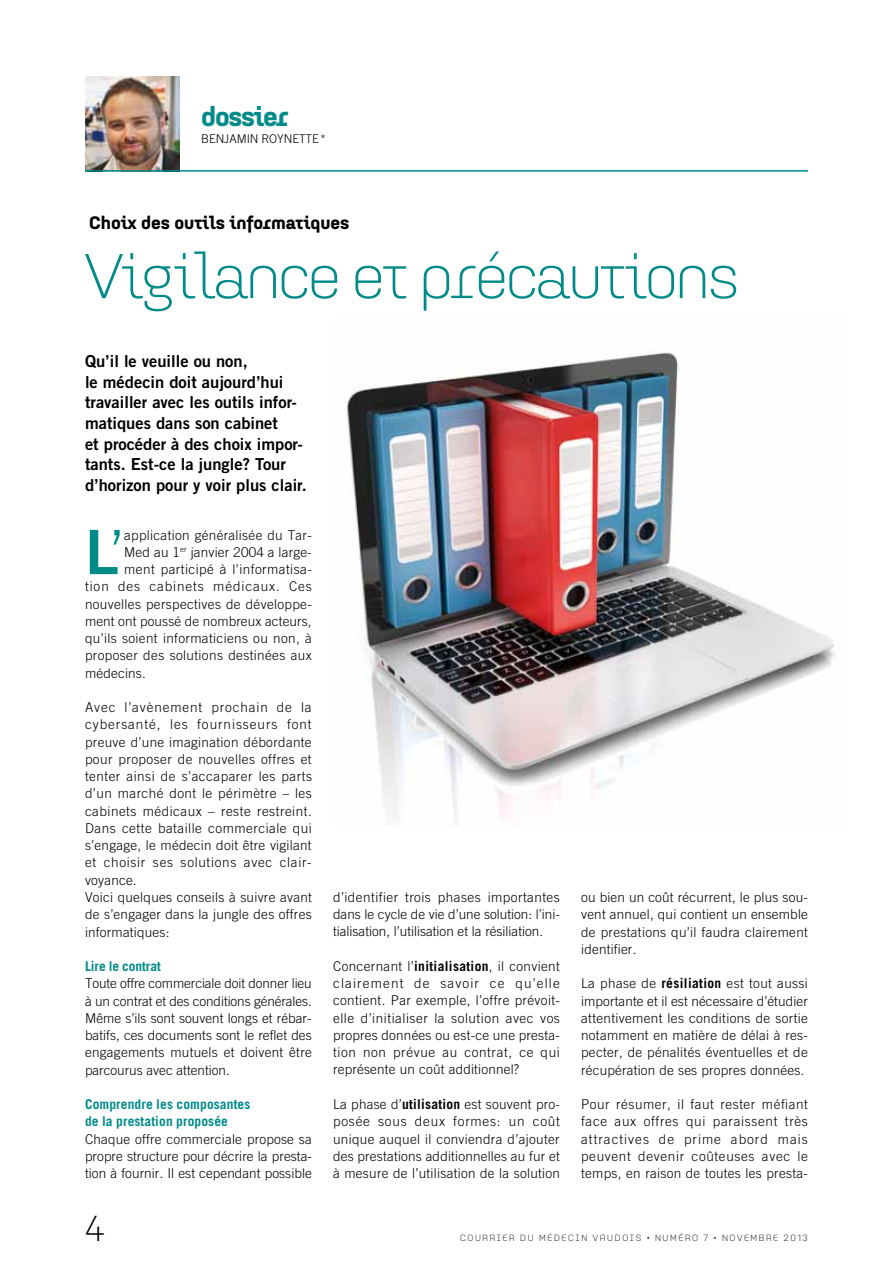
<style>
.page{position:relative;width:893px;height:1263px;background:#fff}
.page>*{position:absolute;margin:0;border:0;box-sizing:border-box;transform-origin:0 0}
.t1{font:300 63px "Idealista";letter-spacing:-.045em;color:#008a88}
.t2{font:61.35px "Trade Gothic Bold Two";color:#008a88}
.t3{font:300 36px "Idealista";color:#000}
.t4{font:700 27px "Idealista";letter-spacing:-.045em;color:#008a88}
.t5{font:700 18px "Idealista";letter-spacing:-.005em;color:#000}
.t6{font:16.5px/20.7px "Trade Gothic Bold Two";color:#000}
.t7{font:300 13.5px/17.2px "Trade Gothic";letter-spacing:.025em;color:#000;text-align:justify}
.t8{font:700 13.5px/17.2px "Trade Gothic";letter-spacing:.01em;color:#008a88}
.t9{font:300 13.5px "Trade Gothic";letter-spacing:.07em;color:#000}
.t10{font:300 12px "Trade Gothic";color:#000}
.t11{font:300 9px "Idealista";letter-spacing:.185em;color:#000}
.s1{font-family:"Trade Gothic";font-weight:300}
.s2{font-weight:700}
</style>
<div class="page">
<img style="left:85px;top:77px;width:95px;height:93px">
<img style="left:346px;top:351px;width:489px;height:467px">
<hr style="left:85px;top:170px;width:723px;height:2px;background:#008a88">
<h3 class="t4" style="left:201px;top:96px;width:89px">dossier</h3>
<p class="t10" style="left:201px;top:131px;width:8px">Benjamin</p>
<p class="t10" style="left:261px;top:131px;width:66px">Roynette *</p>
<h3 class="t5" style="left:89px;top:209px;width:262px">Choix des outils informatiques</h3>
<h1 class="t1" style="left:85px;top:231px;width:656px">VIGILANCE ET PRÉCAUTIONS</h1>
<p class="t6" style="left:85px;top:351px;width:223px">Qu’il le veuille ou non,<br>le médecin doit aujourd’hui travailler avec les outils infor&shy;matiques dans son cabinet<br>et procéder à des choix impor&shy;tants. Est-ce la jungle? Tour d’horizon pour y voir plus clair.</p>
<h2 class="t2" style="left:85px;top:514px;width:40px">L<span class="s1">’</span></h2>
<p class="t7" style="left:124px;top:526px;width:189px">application généralisée du Tar-</p>
<p class="t7" style="left:124px;top:543px;width:189px">Med au 1<sup>er</sup> janvier 2004 a large-</p>
<p class="t7" style="left:124px;top:560px;width:189px">ment participé à l’informatisa-</p>
<p class="t9" style="left:85px;top:579px;width:228px">tion des cabinets médicaux. Ces</p>
<p class="t7" style="left:85px;top:595px;width:228px">nouvelles perspectives de développe-</p>
<p class="t7" style="left:85px;top:612px;width:228px">ment ont poussé de nombreux acteurs,</p>
<p class="t7" style="left:85px;top:629px;width:228px">qu’ils soient informaticiens ou non, à</p>
<p class="t7" style="left:85px;top:647px;width:228px">proposer des solutions destinées aux</p>
<p class="t7" style="left:85px;top:664px;width:62px">médecins.</p>
<p class="t7" style="left:85px;top:699px;width:228px;text-align:left">Avec l’avènement prochain de la cybersanté, les fournisseurs font preuve d’une imagination débordante pour proposer de nouvelles offres et tenter ainsi de s’accaparer les parts d’un marché dont le périmètre – les cabinets médicaux – reste restreint.<br>Dans cette bataille commerciale qui s’engage, le médecin doit être vigilant et choisir ses solutions avec clair&shy;voyance.<br>Voici quelques conseils à suivre avant de s’engager dans la jungle des offres informatiques:</p>
<p class="t8" style="left:85px;top:957px;width:77px">Lire le contrat</p>
<p class="t7" style="left:85px;top:975px;width:228px">Toute offre commerciale doit donner lieu à un contrat et des conditions générales.<br>Même s’ils sont souvent longs et rébar&shy;batifs, ces documents sont le reflet des engagements mutuels et doivent être parcourus avec attention.</p>
<p class="t8" style="left:85px;top:1095px;width:167px">Comprendre les composantes de la prestation proposée</p>
<p class="t7" style="left:85px;top:1130px;width:228px">Chaque offre commerciale propose sa propre structure pour décrire la presta&shy;tion à fournir. Il est cependant possible</p>
<h3 class="t3" style="left:85px;top:1202px;width:21px">4</h3>
<p class="t7" style="left:333px;top:888px;width:228px">d’identifier trois phases importantes dans le cycle de vie d’une solution: l’ini&shy;tialisation, l’utilisation et la résiliation.</p>
<p class="t7" style="left:333px;top:957px;width:228px">Concernant l’<span class="s2">initialisation</span>, il convient clairement de savoir ce qu’elle contient. Par exemple, l’offre prévoit&shy;elle d’initialiser la solution avec vos propres données ou est-ce une presta&shy;tion non prévue au contrat, ce qui représente un coût additionnel?</p>
<p class="t7" style="left:333px;top:1095px;width:228px">La phase d’<span class="s2">utilisation</span> est souvent pro&shy;posée sous deux formes: un coût unique auquel il conviendra d’ajouter des prestations additionnelles au fur et à mesure de l’utilisation de la solution</p>
<p class="t7" style="left:581px;top:888px;width:228px">ou bien un coût récurrent, le plus sou&shy;vent annuel, qui contient un ensemble de prestations qu’il faudra clairement identifier.</p>
<p class="t7" style="left:581px;top:975px;width:228px">La phase de <span class="s2">résiliation</span> est tout aussi importante et il est nécessaire d’étudier attentivement les conditions de sortie notamment en matière de délai à res&shy;pecter, de pénalités éventuelles et de récupération de ses propres données.</p>
<p class="t7" style="left:581px;top:1095px;width:228px">Pour résumer, il faut rester méfiant face aux offres qui paraissent très attractives de prime abord mais peuvent devenir coûteuses avec le temps, en raison de toutes les presta-</p>
<p class="t11" style="left:460px;top:1231px;width:349px">COURRIER DU MÉDEC IN VAUDOIS • N UM ÉRO 7 • NOVEM BRE 2013</p>
</div>
